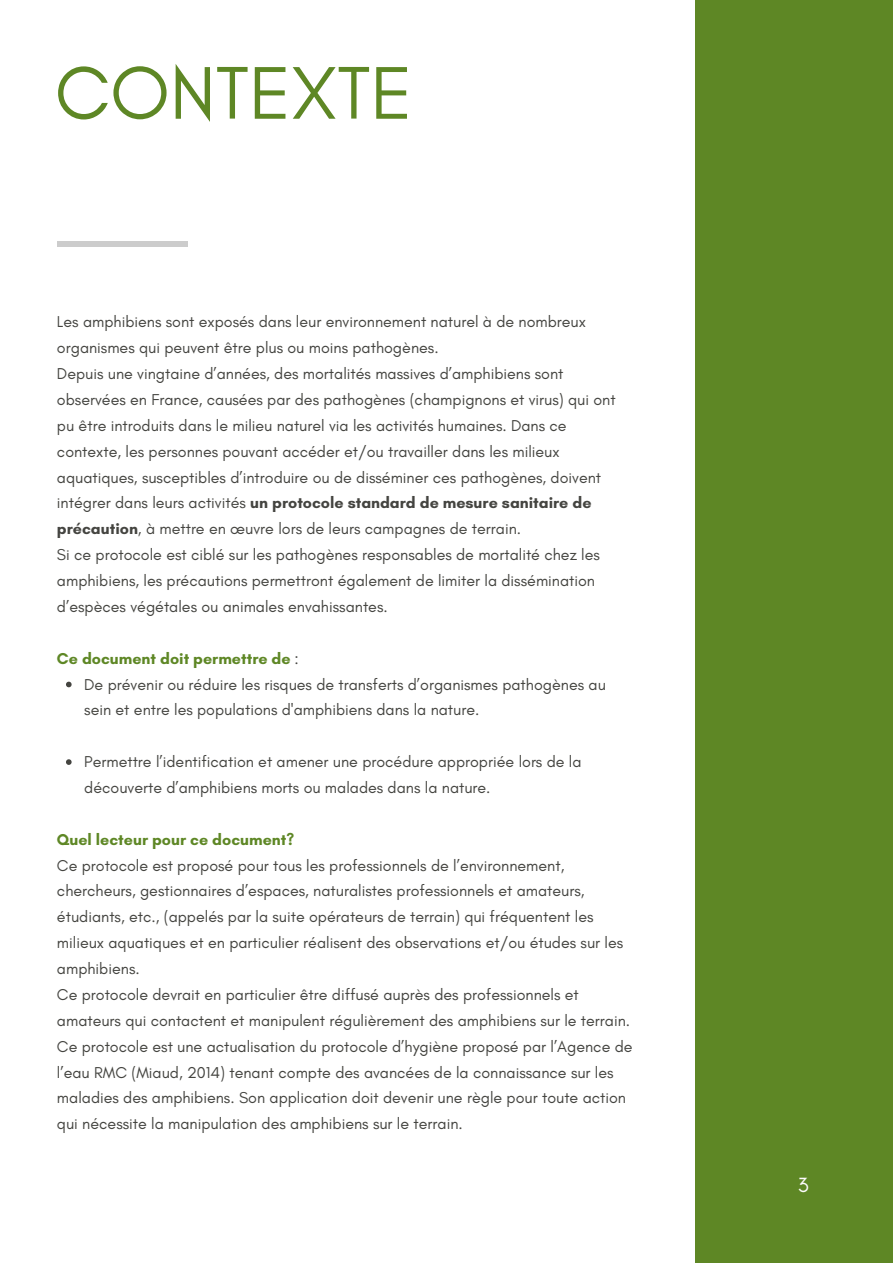
<style>
.page{position:relative;width:893px;height:1264px;background:#fff}
.page>*{position:absolute;margin:0;border:0;box-sizing:border-box;transform-origin:0 0}
.t1{font:75.9px "Glacial Indifference";color:#5e8725}
.t2{font:21px "Glacial Indifference";color:#fcfbfc}
.t3{font:16.05px/25.8px "Glacial Indifference";color:#444440}
.t4{font:700 16.05px "Glacial Indifference";color:#5e8725}
.s1{font-weight:700}
.s2{font-weight:400;color:#444440}
</style>
<div class="page">
<div style="left:57px;top:241px;width:130px;height:5px;background:#ccc"></div>
<svg style="left:66px;top:681px;width:6px;height:6px"></svg>
<svg style="left:66px;top:759px;width:6px;height:6px"></svg>
<div style="left:695px;top:0;width:197px;height:1262px;background:#5e8725"></div>
<h1 class="t1" style="left:55px;top:47px;width:359px">CONTEXTE</h1>
<p class="t3" style="left:57px;top:309px;width:560px">Les amphibiens sont exposés dans leur environnement naturel à de nombreux organismes qui peuvent être plus ou moins pathogènes.<br>Depuis une vingtaine d’années, des mortalités massives d’amphibiens sont observées en France, causées par des pathogènes (champignons et virus) qui ont pu être introduits dans le milieu naturel via les activités humaines. Dans ce contexte, les personnes pouvant accéder et/ou travailler dans les milieux aquatiques, susceptibles d’introduire ou de disséminer ces pathogènes, doivent intégrer dans leurs activités <span class="s1">un protocole standard de mesure sanitaire de précaution</span>, à mettre en œuvre lors de leurs campagnes de terrain.<br>Si ce protocole est ciblé sur les pathogènes responsables de mortalité chez les amphibiens, les précautions permettront également de limiter la dissémination d’espèces végétales ou animales envahissantes.</p>
<p class="t4" style="left:57px;top:648px;width:243px">Ce document doit permettre de <span class="s2">:</span></p>
<p class="t3" style="left:84px;top:671px;width:523px">De prévenir ou réduire les risques de transferts d’organismes pathogènes au sein et entre les populations d'amphibiens dans la nature.</p>
<p class="t3" style="left:84px;top:748px;width:499px">Permettre l’identification et amener une procédure appropriée lors de la découverte d’amphibiens morts ou malades dans la nature.</p>
<p class="t4" style="left:57px;top:829px;width:239px">Quel lecteur pour ce document?</p>
<p class="t3" style="left:57px;top:852px;width:577px">Ce protocole est proposé pour tous les professionnels de l’environnement, chercheurs, gestionnaires d’espaces, naturalistes professionnels et amateurs, étudiants, etc., (appelés par la suite opérateurs de terrain) qui fréquentent les milieux aquatiques et en particulier réalisent des observations et/ou études sur les amphibiens.<br>Ce protocole devrait en particulier être diffusé auprès des professionnels et amateurs qui contactent et manipulent régulièrement des amphibiens sur le terrain.<br>Ce protocole est une actualisation du protocole d’hygiène proposé par l’Agence de l’eau RMC (Miaud, 2014) tenant compte des avancées de la connaissance sur les maladies des amphibiens. Son application doit devenir une règle pour toute action qui nécessite la manipulation des amphibiens sur le terrain.</p>
<h2 class="t2" style="left:797px;top:1172px;width:12px">3</h2>
</div>
